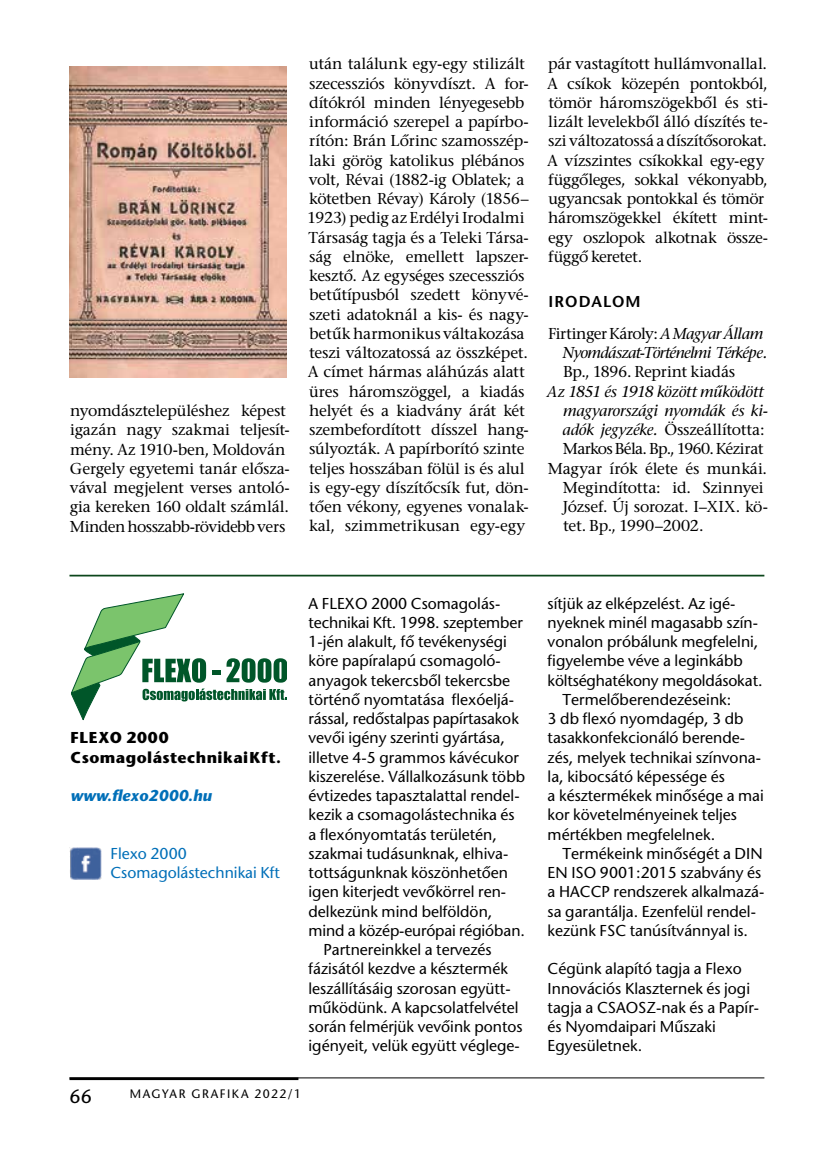
<style>
.page{position:relative;width:819px;height:1166px;background:#fff}
.page>*{position:absolute;margin:0;border:0;box-sizing:border-box;transform-origin:0 0}
.t1{font:19.25px "ITC Stone Sans";color:#000}
.t2{font:15.75px/19.2px "ITC Stone Serif";letter-spacing:-.015em;color:#000}
.t3{font:15.75px/19.2px "ITC Stone Sans";color:#000}
.t4{font:italic 15.75px/19.2px "ITC Stone Serif";letter-spacing:-.03em;color:#000;text-align:right}
.t5{font:700 15.75px/19.2px "ITC Stone Sans";letter-spacing:.03em;color:#000}
.t6{font:15.75px/19.2px "ITC Stone Sans";color:#006fb8}
.t7{font:15.75px "ITC Stone Serif";letter-spacing:-.04em;color:#000}
.t8{font:italic 700 15.75px "ITC Stone Sans";color:#006fb8}
.t9{font:600 15.75px "ITC Stone Sans";letter-spacing:.07em;color:#000}
.t10{font:12.25px "ITC Stone Sans";letter-spacing:.12em;color:#000}
.s1{font-style:normal}
.s2{font-style:italic}
</style>
<div class="page">
<hr style="left:69px;top:1077px;width:695px;height:1px;background:#000">
<hr style="left:69px;top:1077px;width:229px;height:3px;background:#000">
<img style="left:69px;top:66px;width:217px;height:311px">
<img style="left:69px;top:847px;width:33px;height:32px">
<svg style="left:71px;top:593px;width:215px;height:127px"></svg>
<hr style="left:69px;top:575px;width:695px;height:1px;background:#0c461b">
<p class="t2" style="left:70px;top:403px;width:222px">nyomdásztelepüléshez képest igazán nagy szakmai teljesít&shy;mény. Az 1910-ben, Moldován<br>Gergely egyetemi tanár elősza&shy;vával megjelent verses antoló&shy;gia kereken 160 oldalt számlál.<br>Minden hosszabb-rövidebb vers</p>
<p class="t2" style="left:307px;top:57px;width:223px">után találunk egy-egy stilizált szecessziós könyvdíszt. A for&shy;dítókról minden lényegesebb információ szerepel a papírbo&shy;rítón: Brán Lőrinc szamosszép&shy;laki görög katolikus plébános volt, Révai (1882-ig Oblatek; a kötetben Révay) Károly (1856–<br>1923) pedig az Erdélyi Irodalmi<br>Társaság tagja és a Teleki Társa&shy;ság elnöke, emellett lapszer&shy;kesztő. Az egységes szecessziós betűtípusból szedett könyvé&shy;szeti adatoknál a kis- és nagy&shy;betűk harmonikus váltakozása teszi változatossá az összképet.<br>A címet hármas aláhúzás alatt üres háromszöggel, a kiadás helyét és a kiadvány árát két szembefordított dísszel hang&shy;súlyozták. A papírborító szinte teljes hosszában fölül is és alul is egy-egy díszítőcsík fut, dön&shy;tően vékony, egyenes vonalak&shy;kal, szimmetrikusan egy-egy</p>
<p class="t2" style="left:547px;top:56px;width:222px">pár vastagított hullámvonallal.<br>A csíkok közepén pontokból, tömör háromszögekből és sti&shy;lizált levelekből álló díszítés te&shy;szi változatossá a díszítősorokat.<br>A vízszintes csíkokkal egy-egy függőleges, sokkal vékonyabb, ugyancsak pontokkal és tömör háromszögekkel ékített mint&shy;egy oszlopok alkotnak össze&shy;függő keretet.</p>
<p class="t9" style="left:548px;top:293px;width:94px">IRODALOM</p>
<p class="t4" style="left:548px;top:326px;width:220px"><span class="s1">Firtinger Károly:</span> A Magyar Állam<br>Nyomdászat-Történelmi Térképe.</p>
<p class="t2" style="left:563px;top:364px;width:174px">Bp., 1896. Reprint kiadás</p>
<p class="t4" style="left:546px;top:384px;width:218px">Az 1851 és 1918 között működött</p>
<p class="t4" style="left:563px;top:403px;width:206px">magyarországi nyomdák és ki-</p>
<p class="t2" style="left:562px;top:422px;width:204px"><span class="s2">adók jegyzéke.</span> Összeállította:</p>
<p class="t7" style="left:563px;top:440px;width:202px">Markos Béla. Bp., 1960. Kézirat</p>
<p class="t2" style="left:548px;top:461px;width:221px">Magyar írók élete és munkái.</p>
<p class="t2" style="left:563px;top:480px;width:202px">Megindította: id. Szinnyei</p>
<p class="t2" style="left:563px;top:499px;width:206px">József. Új sorozat. I–XIX. kö-</p>
<p class="t2" style="left:563px;top:518px;width:142px">tet. Bp., 1990–2002.</p>
<p class="t5" style="left:71px;top:730px;width:212px">FLEXO 2000<br>Csomagolástechnikai Kft.</p>
<p class="t8" style="left:71px;top:787px;width:143px">www.flexo2000.hu</p>
<p class="t6" style="left:110px;top:846px;width:171px">Flexo 2000<br>Csomagolástechnikai Kft</p>
<p class="t3" style="left:308px;top:596px;width:193px">A FLEXO 2000 Csomagolás-</p>
<p class="t3" style="left:308px;top:615px;width:216px">technikai Kft. 1998. szeptember</p>
<p class="t3" style="left:308px;top:634px;width:200px">1-jén alakult, fő tevékenységi</p>
<p class="t3" style="left:308px;top:653px;width:194px">köre papíralapú csomagoló-</p>
<p class="t3" style="left:308px;top:673px;width:203px">anyagok tekercsből tekercsbe</p>
<p class="t3" style="left:308px;top:692px;width:207px">történő nyomtatása flexóeljá-</p>
<p class="t3" style="left:308px;top:711px;width:212px">rással, redőstalpas papírtasakok</p>
<p class="t3" style="left:308px;top:730px;width:198px">vevői igény szerinti gyártása,</p>
<p class="t3" style="left:308px;top:750px;width:212px">illetve 4-5 grammos kávécukor</p>
<p class="t3" style="left:308px;top:769px;width:218px">kiszerelése. Vállalkozásunk több</p>
<p class="t3" style="left:308px;top:788px;width:212px">évtizedes tapasztalattal rendel-</p>
<p class="t3" style="left:308px;top:807px;width:208px">kezik a csomagolástechnika és</p>
<p class="t3" style="left:308px;top:826px;width:190px">a flexónyomtatás területén,</p>
<p class="t3" style="left:308px;top:846px;width:201px">szakmai tudásunknak, elhiva-</p>
<p class="t3" style="left:308px;top:865px;width:201px">tottságunknak köszönhetően</p>
<p class="t3" style="left:308px;top:884px;width:199px">igen kiterjedt vevőkörrel ren-</p>
<p class="t3" style="left:308px;top:903px;width:185px">delkezünk mind belföldön,</p>
<p class="t3" style="left:308px;top:923px;width:218px">mind a közép-európai régióban.</p>
<p class="t3" style="left:323px;top:942px;width:170px">Partnereinkkel a tervezés</p>
<p class="t3" style="left:308px;top:961px;width:201px">fázisától kezdve a késztermék</p>
<p class="t3" style="left:308px;top:980px;width:203px">leszállításáig szorosan együtt-</p>
<p class="t3" style="left:308px;top:1000px;width:211px">működünk. A kapcsolatfelvétel</p>
<p class="t3" style="left:308px;top:1019px;width:215px">során felmérjük vevőink pontos</p>
<p class="t3" style="left:308px;top:1038px;width:213px">igényeit, velük együtt véglege-</p>
<p class="t1" style="left:69px;top:1085px;width:24px">66</p>
<p class="t10" style="left:130px;top:1087px;width:173px">MAGYAR GRAFIKA 2022/1</p>
<p class="t3" style="left:547px;top:595px;width:189px">sítjük az elképzelést. Az igé-</p>
<p class="t3" style="left:547px;top:615px;width:212px">nyeknek minél magasabb szín-</p>
<p class="t3" style="left:547px;top:634px;width:212px">vonalon próbálunk megfelelni,</p>
<p class="t3" style="left:547px;top:653px;width:197px">figyelembe véve a leginkább</p>
<p class="t3" style="left:547px;top:672px;width:216px">költséghatékony megoldásokat.</p>
<p class="t3" style="left:562px;top:692px;width:170px">Termelőberendezéseink:</p>
<p class="t3" style="left:547px;top:711px;width:197px">3 db flexó nyomdagép, 3 db</p>
<p class="t3" style="left:547px;top:730px;width:199px">tasakkonfekcionáló berende-</p>
<p class="t3" style="left:547px;top:749px;width:215px">zés, melyek technikai színvona-</p>
<p class="t3" style="left:547px;top:769px;width:179px">la, kibocsátó képessége és</p>
<p class="t3" style="left:547px;top:788px;width:218px">a késztermékek minősége a mai</p>
<p class="t3" style="left:547px;top:807px;width:191px">kor követelményeinek teljes</p>
<p class="t3" style="left:547px;top:826px;width:169px">mértékben megfelelnek.</p>
<p class="t3" style="left:562px;top:846px;width:202px">Termékeink minőségét a DIN</p>
<p class="t3" style="left:547px;top:865px;width:215px">EN ISO 9001:2015 szabvány és</p>
<p class="t3" style="left:547px;top:884px;width:218px">a HACCP rendszerek alkalmazá-</p>
<p class="t3" style="left:547px;top:903px;width:210px">sa garantálja. Ezenfelül rendel-</p>
<p class="t3" style="left:547px;top:923px;width:202px">kezünk FSC tanúsítvánnyal is.</p>
<p class="t3" style="left:547px;top:961px;width:213px">Cégünk alapító tagja a Flexo<br>Innovációs Klaszternek és jogi tagja a CSAOSZ-nak és a Papír&shy;és Nyomdaipari Műszaki<br>Egyesületnek.</p>
</div>
